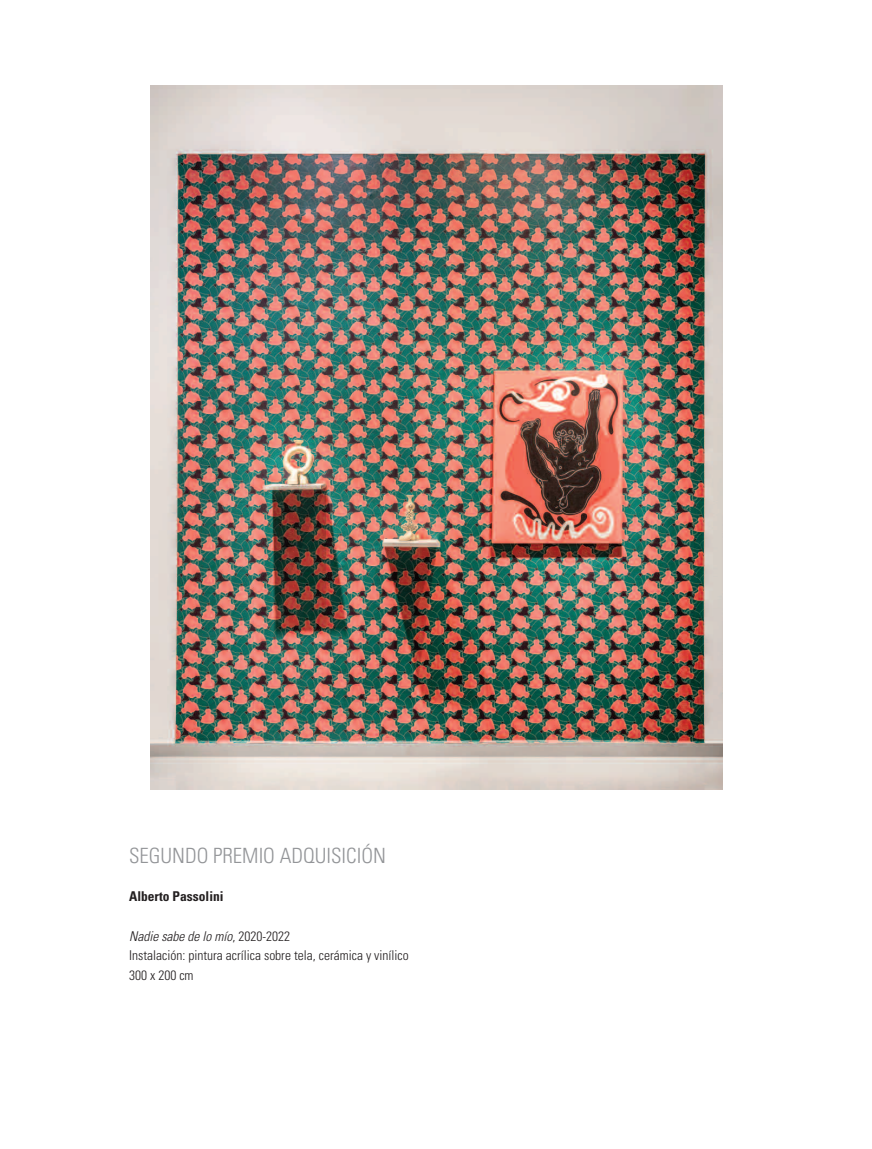
<style>
.page{position:relative;width:872px;height:1149px;background:#fff}
.page>*{position:absolute;margin:0;border:0;box-sizing:border-box;transform-origin:0 0}
.t1{font:300 condensed 21px "Univers";color:#939598}
.t2{font:300 condensed 13.5px/19.5px "Univers";color:#231f20}
.t3{font:700 condensed 13.5px "Univers";color:#231f20}
.s1{font-style:italic}
</style>
<div class="page">
<img style="left:150px;top:85px;width:573px;height:704px">
<h1 class="t1" style="left:129px;top:848px;width:258px">SEGUNDO PREMIO ADQUISICIÓN</h1>
<p class="t3" style="left:129px;top:891px;width:96px">Alberto Passolini</p>
<p class="t2" style="left:129px;top:926px;width:281px"><span class="s1">Nadie sabe de lo mío</span>, 2020-2022<br>Instalación: pintura acrílica sobre tela, cerámica y vinílico<br>300 x 200 cm</p>
</div>
